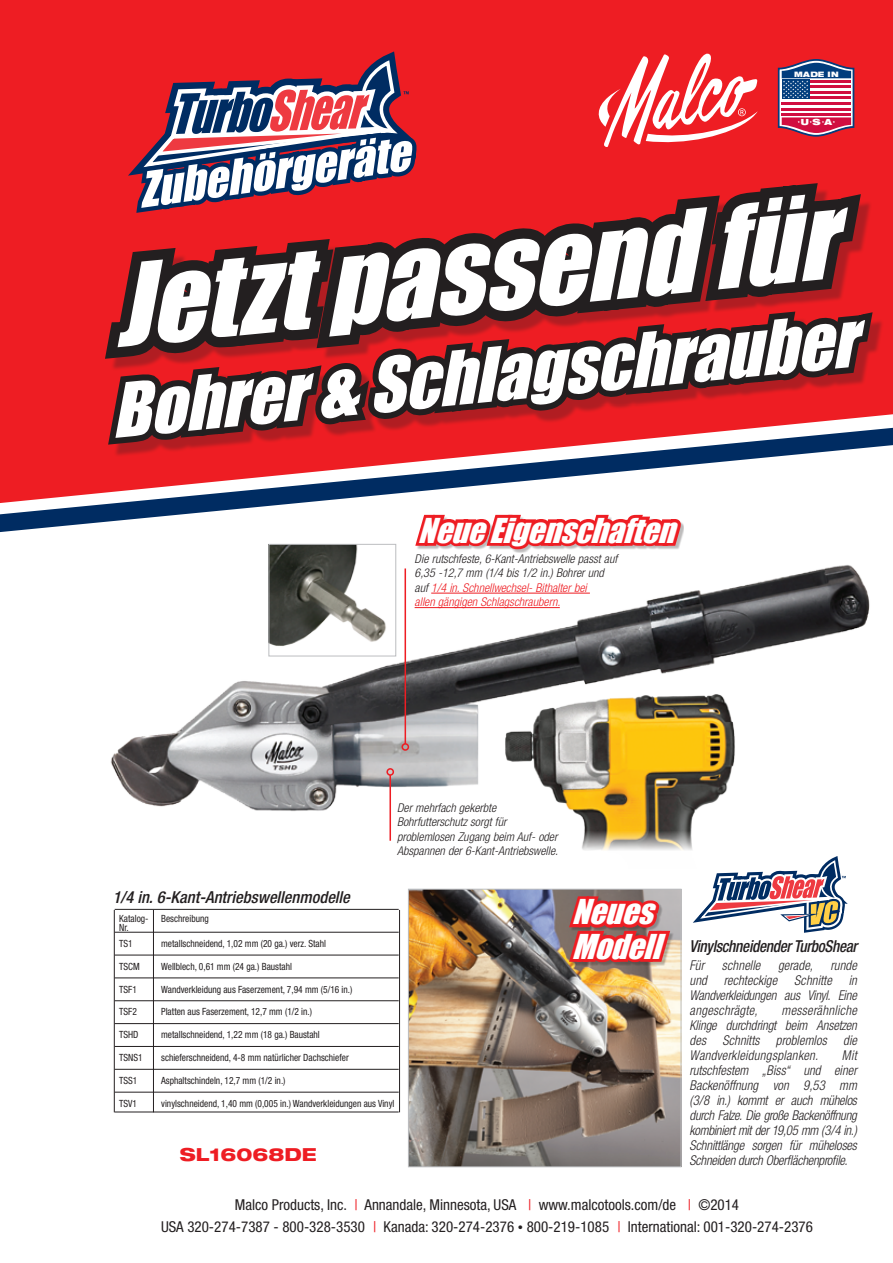
<style>
.page{position:relative;width:893px;height:1263px;background:#fff}
.page>*{position:absolute;margin:0;border:0;box-sizing:border-box;transform-origin:0 0}
.t1{font:italic 105px "Impact";color:#fff}
.t2{font:italic 69px "Impact";color:#fff}
.t3{font:italic 45px "Impact";color:#fff}
.t4{font:italic 31.5px/34.5px "Impact";color:#fff}
.t5{font:800 expanded 18px "Helvetica Neue";color:#ee1d23}
.t6{font:italic 500 condensed 16.5px "Helvetica Neue";color:#231f20}
.t7{font:italic 500 condensed 16.5px "Helvetica Neue";letter-spacing:-.02em;color:#231f20;scale:.92 1}
.t8{font:condensed 15px/21.6px "Helvetica Neue";color:#231f20;text-align:center}
.t9{font:italic 300 condensed 13.5px/15px "Helvetica Neue";letter-spacing:.005em;color:#231f20;text-align:justify;scale:.95 1}
.t10{font:italic 300 condensed 12.15px/14.5px "Helvetica Neue";color:#231f20}
.t11{font:condensed 9.9px "Helvetica Neue";color:#231f20;scale:.95 1}
.t12{font:900 expanded 8.55px "Helvetica Neue";color:#fff}
.t13{font:900 expanded 7.5px "Helvetica Neue";letter-spacing:.03em;color:#fff}
.s1{color:#ee1d23}
.s2{font-weight:300;font-size:10.5px}
</style>
<div class="page">
<svg style="left:0;top:503px;width:298px;height:29px;fill:#002c62"></svg>
<svg style="left:0;top:0;width:893px;height:503px;background:#e13e46"></svg>
<hr style="left:399px;top:910px;width:1px;height:202px;background:#231f20">
<hr style="left:153px;top:910px;width:1px;height:202px;background:#231f20">
<hr style="left:114px;top:910px;width:1px;height:202px;background:#231f20">
<hr style="left:115px;top:909px;width:284px;height:1px;background:#231f20">
<hr style="left:115px;top:932px;width:284px;height:1px;background:#231f20">
<hr style="left:115px;top:955px;width:284px;height:1px;background:#231f20">
<hr style="left:115px;top:977px;width:284px;height:1px;background:#231f20">
<hr style="left:115px;top:1000px;width:284px;height:1px;background:#231f20">
<hr style="left:115px;top:1023px;width:284px;height:1px;background:#231f20">
<hr style="left:115px;top:1046px;width:284px;height:1px;background:#231f20">
<hr style="left:115px;top:1069px;width:284px;height:1px;background:#231f20">
<hr style="left:115px;top:1092px;width:284px;height:1px;background:#231f20">
<hr style="left:115px;top:1112px;width:284px;height:1px;background:#231f20">
<img style="left:104px;top:523px;width:766px;height:327px">
<hr style="left:404px;top:568px;width:2px;height:176px;background:#ee1d23">
<div style="left:401px;top:743px;width:8px;height:8px;border:2px solid #ee1d23;border-radius:50%"></div>
<hr style="left:389px;top:775px;width:2px;height:66px;background:#ee1d23">
<div style="left:386px;top:768px;width:8px;height:8px;border:2px solid #ee1d23;border-radius:50%"></div>
<img style="left:410px;top:891px;width:269px;height:274px">
<div style="left:408px;top:889px;width:273px;height:278px;border:1px solid #bcbdc0"></div>
<svg style="left:693px;top:856px;width:155px;height:77px"></svg>
<svg style="left:411px;top:490px;width:274px;height:77px"></svg>
<img style="left:565px;top:847px;width:109px;height:144px">
<svg style="left:92px;top:49px;width:788px;height:415px;background:#942c34"></svg>
<img style="left:270px;top:546px;width:122px;height:108px">
<div style="left:268px;top:544px;width:128px;height:112px;border:1px solid #bcbdc0"></div>
<hr style="left:431px;top:593px;width:159px;height:1px;background:#ee1d23">
<hr style="left:415px;top:607px;width:145px;height:1px;background:#ee1d23">
<p class="t13" style="left:794px;top:69px;width:46px">MADE IN</p>
<p class="t12" style="left:801px;top:117px;width:33px">U S A</p>
<h3 class="t3" style="left:135px;top:163px;width:274px;rotate:-8deg">Zubehörgeräte</h3>
<h1 class="t1" style="left:106px;top:245px;width:724px;rotate:-6deg">Jetzt passend für</h1>
<h2 class="t2" style="left:106px;top:365px;width:749px;rotate:-5deg">Bohrer &amp; Schlagschrauber</h2>
<h3 class="t4" style="left:418px;top:513px;width:268px">NeueEigenschaften</h3>
<p class="t10" style="left:415px;top:551px;width:204px">Die rutschfeste, 6-Kant-Antriebswelle passt auf 6,35 -12,7 mm (1/4 bis 1/2 in.) Bohrer und auf <span class="s1">1/4 in. Schnellwechsel- Bithalter bei<br>allen gängigen Schlagschraubern.</span></p>
<p class="t10" style="left:397px;top:800px;width:162px">Der mehrfach gekerbte<br>Bohrfutterschutz sorgt für problemlosen Zugang beim Auf- oder<br>Abspannen der 6-Kant-Antriebswelle.</p>
<p class="t6" style="left:113px;top:887px;width:239px">1/4 in. 6-Kant-Antriebswellenmodelle</p>
<p class="t11" style="left:119px;top:913px;width:32px">Katalog-</p>
<p class="t11" style="left:161px;top:913px;width:52px">Beschreibung</p>
<p class="t11" style="left:119px;top:937px;width:16px">TS1</p>
<p class="t11" style="left:161px;top:937px;width:175px">metallschneidend, 1,02 mm (20 ga.) verz. Stahl</p>
<p class="t11" style="left:119px;top:960px;width:23px">TSCM</p>
<p class="t11" style="left:161px;top:960px;width:139px">Wellblech, 0,61 mm (24 ga.) Baustahl</p>
<p class="t11" style="left:119px;top:983px;width:20px">TSF1</p>
<p class="t11" style="left:161px;top:983px;width:203px">Wandverkleidung aus Faserzement, 7,94 mm (5/16 in.)</p>
<p class="t11" style="left:119px;top:1006px;width:20px">TSF2</p>
<p class="t11" style="left:161px;top:1006px;width:160px">Platten aus Faserzement, 12,7 mm (1/2 in.)</p>
<p class="t11" style="left:119px;top:1029px;width:22px">TSHD</p>
<p class="t11" style="left:161px;top:1029px;width:169px">metallschneidend, 1,22 mm (18 ga.) Baustahl</p>
<p class="t11" style="left:119px;top:1052px;width:26px">TSNS1</p>
<p class="t11" style="left:161px;top:1052px;width:199px">schieferschneidend, 4-8 mm natürlicher Dachschiefer</p>
<p class="t11" style="left:119px;top:1075px;width:21px">TSS1</p>
<p class="t11" style="left:161px;top:1075px;width:132px">Asphaltschindeln, 12,7 mm (1/2 in.)</p>
<p class="t11" style="left:119px;top:1097px;width:20px">TSV1</p>
<p class="t11" style="left:161px;top:1097px;width:247px">vinylschneidend, 1,40 mm (0,005 in.) Wandverkleidungen aus Vinyl</p>
<p class="t11" style="left:119px;top:922px;width:12px">Nr.</p>
<h3 class="t4" style="left:572px;top:894px;width:101px">Neues<br>Modell</h3>
<h3 class="t5" style="left:180px;top:1143px;width:138px">SL16068DE</h3>
<p class="t7" style="left:689px;top:936px;width:184px">Vinylschneidender TurboShear</p>
<p class="t9" style="left:689px;top:957px;width:17px">Für</p>
<p class="t9" style="left:722px;top:957px;width:42px">schnelle</p>
<p class="t9" style="left:778px;top:957px;width:38px">gerade,</p>
<p class="t9" style="left:830px;top:957px;width:29px">runde</p>
<p class="t9" style="left:689px;top:972px;width:20px">und</p>
<p class="t9" style="left:724px;top:972px;width:58px">rechteckige</p>
<p class="t9" style="left:794px;top:972px;width:41px">Schnitte</p>
<p class="t9" style="left:689px;top:972px;width:178px;text-indent:159px">in Wandverkleidungen aus Vinyl. Eine angeschrägte,</p>
<p class="t9" style="left:689px;top:1002px;width:178px;text-indent:92px">messerähnliche Klinge durchdringt beim Ansetzen des Schnitts problemlos die Wandverkleidungsplanken.</p>
<p class="t9" style="left:689px;top:1047px;width:178px;text-indent:152px">Mit rutschfestem „Biss“ und einer Backenöffnung von 9,53 mm (3/8 in.) kommt er auch mühelos durch Falze. Die große Backenöffnung kombiniert mit der 19,05 mm (3/4 in.)<br>Schnittlänge sorgen für müheloses Schneiden durch Oberflächenprofile.</p>
<p class="t8" style="left:161px;top:1194px;width:653px">Malco Products, Inc. <span class="s1">|</span> Annandale, Minnesota, USA <span class="s1">|</span> www.malcotools.com/de <span class="s1">|</span> ©2014<br>USA 320-274-7387 - 800-328-3530 <span class="s1">|</span> Kanada: 320-274-2376 <span class="s2">•</span> 800-219-1085 <span class="s1">|</span> International: 001-320-274-2376</p>
</div>
